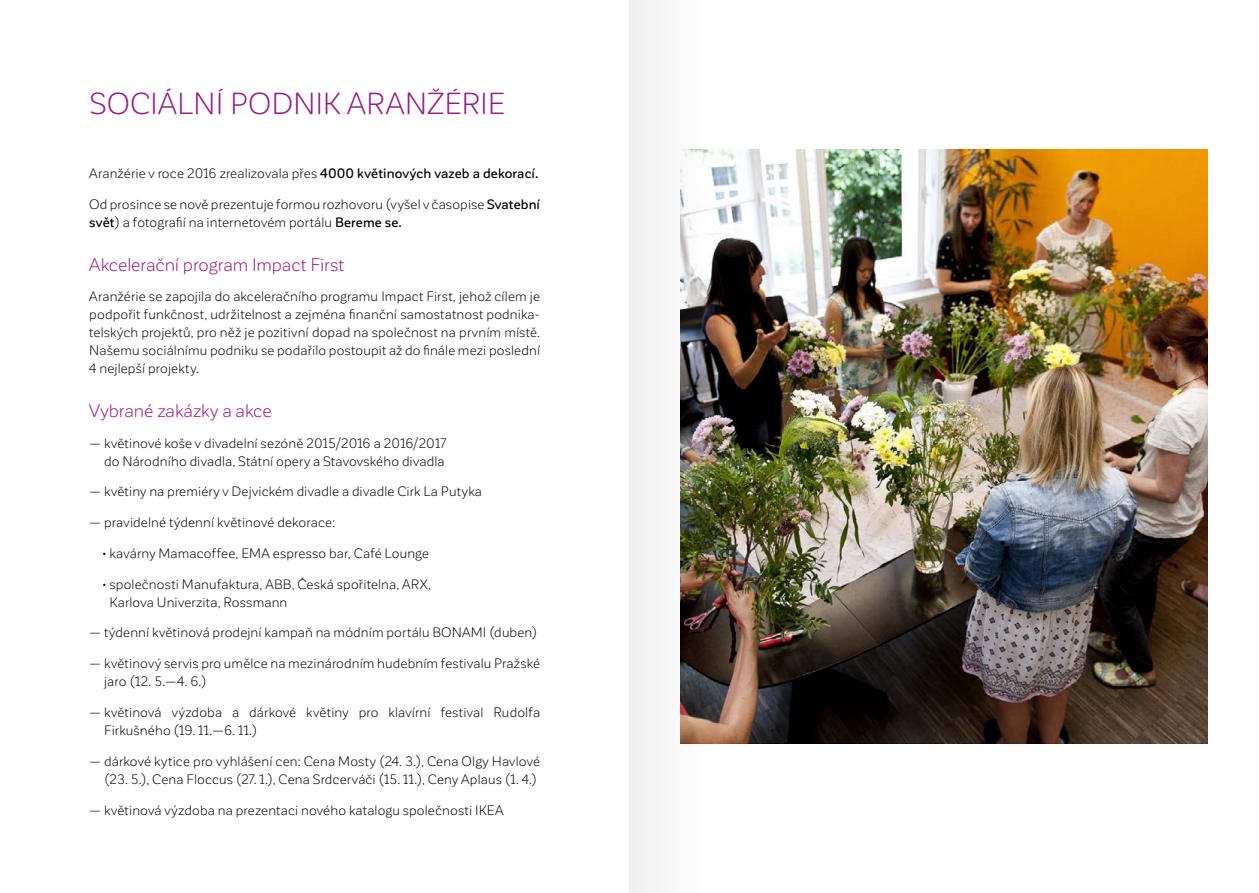
<style>
.page{position:relative;width:1259px;height:893px;background:#fff}
.page>*{position:absolute;margin:0;border:0;box-sizing:border-box;transform-origin:0 0}
.kapitola{font:30px "Corporative Sans Rd";color:#951b81}
.podkapitola{font:18px "Corporative Sans Rd";color:#951b81}
.text{font:13.5px/18px "Corporative Sans Rd";letter-spacing:.01em;color:#000}
.s1{font-weight:500}
</style>
<div class="page">
<img style="left:710px;top:150px;width:498px;height:593px">
<svg style="left:629px;top:0;width:81px;height:893px"></svg>
<p class="kapitola" style="left:89px;top:87px;width:417px">SOCIÁLNÍ PODNIK ARANŽÉRIE</p>
<p class="text" style="left:89px;top:165px;width:450px">Aranžérie v roce 2016 zrealizovala přes <span class="s1">4000 květinových vazeb a dekorací.</span></p>
<p class="text" style="left:89px;top:195px;width:452px">Od prosince se nově prezentuje formou rozhovoru (vyšel v časopise <span class="s1">Svatební svět</span>) a fotografií na internetovém portálu <span class="s1">Bereme se.</span></p>
<p class="podkapitola" style="left:89px;top:255px;width:256px">Akcelerační program Impact First</p>
<p class="text" style="left:89px;top:288px;width:452px;text-align:justify">Aranžérie se zapojila do akceleračního programu Impact First, jehož cílem je podpořit funkčnost, udržitelnost a zejména finanční samostatnost podnika&shy;telských projektů, pro něž je pozitivní dopad na společnost na prvním místě.<br>Našemu sociálnímu podniku se podařilo postoupit až do finále mezi poslední 4 nejlepší projekty.</p>
<p class="podkapitola" style="left:89px;top:401px;width:184px">Vybrané zakázky a akce</p>
<p class="text" style="left:89px;top:434px;width:358px;text-align:right">— květinové koše v divadelní sezóně 2015/2016 a 2016/2017 do Národního divadla, Státní opery a Stavovského divadla</p>
<p class="text" style="left:89px;top:483px;width:394px">— květiny na premiéry v Dejvickém divadle a divadle Cirk La Putyka</p>
<p class="text" style="left:89px;top:514px;width:247px">— pravidelné týdenní květinové dekorace:</p>
<p class="text" style="left:102px;top:544px;width:328px">• kavárny Mamacoffee, EMA espresso bar, Café Lounge</p>
<p class="text" style="left:109px;top:575px;width:323px;text-indent:-7px">• společnosti Manufaktura, ABB, Česká spořitelna, ARX,<br>Karlova Univerzita, Rossmann</p>
<p class="text" style="left:89px;top:624px;width:450px">— týdenní květinová prodejní kampaň na módním portálu BONAMI (duben)</p>
<p class="text" style="left:104px;top:655px;width:437px;text-indent:-15px">— květinový servis pro umělce na mezinárodním hudebním festivalu Pražské jaro (12. 5.—4. 6.)</p>
<p class="text" style="left:104px;top:703px;width:437px;text-indent:-15px">— květinová výzdoba a dárkové květiny pro klavírní festival Rudolfa<br>Firkušného (19. 11.—6. 11.)</p>
<p class="text" style="left:89px;top:752px;width:452px;text-align:right">— dárkové kytice pro vyhlášení cen: Cena Mosty (24. 3.), Cena Olgy Havlové (23. 5.), Cena Floccus (27. 1.), Cena Srdcerváči (15. 11.), Ceny Aplaus (1. 4.)</p>
<p class="text" style="left:89px;top:801px;width:416px">— květinová výzdoba na prezentaci nového katalogu společnosti IKEA</p>
</div>
